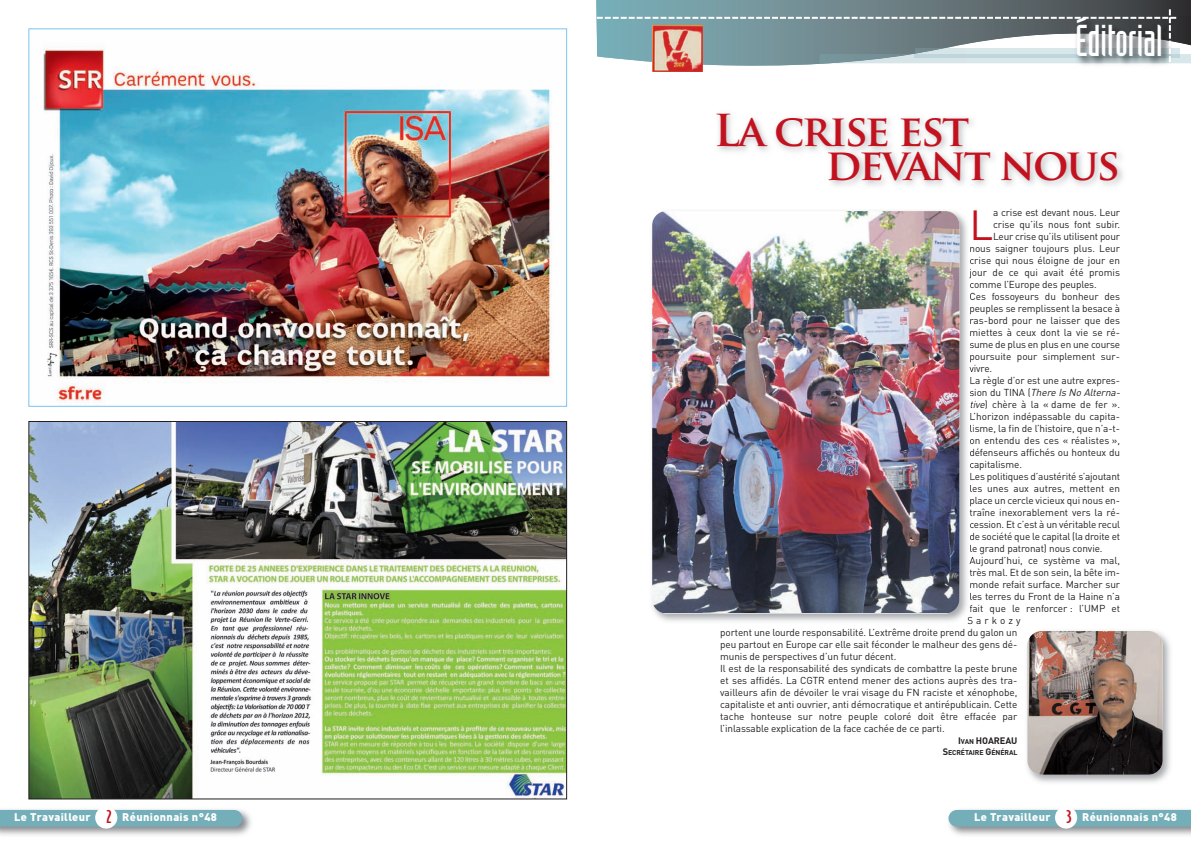
<style>
.page{position:relative;width:1191px;height:842px;background:#fff}
.page>*{position:absolute;margin:0;border:0;box-sizing:border-box;transform-origin:0 0}
.t1{font:43.7px "Industria Solid";color:#fff}
.t2{font:700 42.9px/34px "Trajan Pro";letter-spacing:-.05em;color:#c3121f}
.t3{font:41.6px "FFDIN";color:#c3121f}
.t4{font:500 16.8px "Bodega Sans";color:#c3121f}
.t5{font:900 11px "FFDIN";letter-spacing:.035em;color:#fff}
.t6{font:10px "FFDIN";letter-spacing:-.01em;color:#231f20}
.t7{font:italic 10px "FFDIN";color:#231f20}
.t8{font:10px "FFDIN";letter-spacing:.31em;color:#231f20}
.t9{font:700 9.3px "FFDIN";letter-spacing:-.01em;color:#231f20}
.t10{font:700 7px "FFDIN";letter-spacing:-.015em;color:#231f20}
.s1{font-style:normal}
.s2{font-style:italic}
.s3{font-size:7px}
.s4{font-size:9.3px}
</style>
<div class="page">
<img style="left:950px;top:809px;width:241px;height:26px">
<svg style="left:948px;top:810px;width:243px;height:17px;background:#76aeb8"></svg>
<div style="left:1055px;top:806px;width:22px;height:23px;background:#fff;border-radius:50%"></div>
<svg style="left:596px;top:0;width:595px;height:66px;background:#82969b"></svg>
<img style="left:652px;top:25px;width:51px;height:47px">
<img style="left:0;top:809px;width:251px;height:26px">
<svg style="left:0;top:810px;width:242px;height:17px;background:#75adb8"></svg>
<div style="left:95px;top:806px;width:22px;height:23px;background:#fff;border-radius:50%"></div>
<img style="left:30px;top:423px;width:535px;height:374px">
<img style="left:43px;top:49px;width:509px;height:353px">
<img style="left:652px;top:211px;width:320px;height:411px">
<svg style="left:969px;top:246px;width:3px;height:90px"></svg>
<svg style="left:969px;top:342px;width:3px;height:102px"></svg>
<svg style="left:970px;top:450px;width:2px;height:6px"></svg>
<svg style="left:970px;top:462px;width:2px;height:30px"></svg>
<svg style="left:969px;top:498px;width:3px;height:18px"></svg>
<svg style="left:970px;top:522px;width:2px;height:6px"></svg>
<svg style="left:969px;top:534px;width:3px;height:42px"></svg>
<svg style="left:967px;top:582px;width:5px;height:43px"></svg>
<img style="left:652px;top:212px;width:307px;height:401px;border-radius:14px">
<img style="left:1027px;top:631px;width:143px;height:152px">
<img style="left:1027px;top:631px;width:135px;height:144px;border-radius:14px">
<h3 class="t4" style="left:107px;top:807px;width:7px">2</h3>
<p class="t5" style="left:14px;top:813px;width:78px">Le Travailleur</p>
<p class="t5" style="left:122px;top:813px;width:96px">Réunionnais n°48</p>
<h1 class="t1" style="left:1075px;top:25px;width:89px">Éditorial</h1>
<h2 class="t2" style="left:826px;top:118px;width:296px;text-indent:-112px">La crise est devant nous</h2>
<h3 class="t3" style="left:969px;top:210px;width:25px">L</h3>
<p class="t6" style="left:993px;top:209px;width:129px">a crise est devant nous. Leur</p>
<p class="t6" style="left:993px;top:221px;width:129px">crise qu’ils nous font subir.</p>
<p class="t6" style="left:993px;top:233px;width:129px">Leur crise qu’ils utilisent pour</p>
<p class="t6" style="left:969px;top:245px;width:152px">nous saigner toujours plus. Leur</p>
<p class="t6" style="left:969px;top:257px;width:152px">crise qui nous éloigne de jour en</p>
<p class="t6" style="left:969px;top:269px;width:152px">jour de ce qui avait été promis</p>
<p class="t6" style="left:969px;top:281px;width:129px">comme l’Europe des peuples.</p>
<p class="t6" style="left:969px;top:293px;width:152px">Ces fossoyeurs du bonheur des</p>
<p class="t6" style="left:969px;top:305px;width:152px">peuples se remplissent la besace à</p>
<p class="t6" style="left:969px;top:317px;width:152px">ras-bord pour ne laisser que des</p>
<p class="t6" style="left:969px;top:329px;width:152px">miettes à ceux dont la vie se ré-</p>
<p class="t6" style="left:969px;top:341px;width:152px">sume de plus en plus en une course</p>
<p class="t6" style="left:969px;top:353px;width:152px">poursuite pour simplement sur-</p>
<p class="t6" style="left:969px;top:365px;width:24px">vivre.</p>
<p class="t6" style="left:969px;top:377px;width:152px">La règle d’or est une autre expres-</p>
<p class="t7" style="left:969px;top:389px;width:154px"><span class="s1">sion du TINA (</span>ThereIsNoAlterna-</p>
<p class="t6" style="left:969px;top:401px;width:152px"><span class="s2">tive</span>) chère à la « dame de fer ».</p>
<p class="t6" style="left:969px;top:413px;width:152px">L’horizon indépassable du capita-</p>
<p class="t6" style="left:969px;top:425px;width:152px">lisme, la fin de l’histoire, que n’a-t-</p>
<p class="t6" style="left:969px;top:437px;width:152px">on entendu des ces « réalistes »,</p>
<p class="t6" style="left:969px;top:449px;width:152px">défenseurs affichés ou honteux du</p>
<p class="t6" style="left:969px;top:461px;width:54px">capitalisme.</p>
<p class="t6" style="left:969px;top:473px;width:152px">Les politiques d’austérité s’ajoutant</p>
<p class="t6" style="left:969px;top:485px;width:152px">les unes aux autres, mettent en</p>
<p class="t6" style="left:969px;top:497px;width:152px">place un cercle vicieux qui nous en-</p>
<p class="t6" style="left:969px;top:509px;width:152px">traîne inexorablement vers la ré-</p>
<p class="t6" style="left:969px;top:521px;width:152px">cession. Et c’est à un véritable recul</p>
<p class="t6" style="left:969px;top:533px;width:152px">de société que le capital (la droite et</p>
<p class="t6" style="left:969px;top:545px;width:135px">le grand patronat) nous convie.</p>
<p class="t6" style="left:969px;top:557px;width:152px">Aujourd’hui, ce système va mal,</p>
<p class="t6" style="left:969px;top:569px;width:152px">très mal. Et de son sein, la bête im-</p>
<p class="t6" style="left:969px;top:581px;width:152px">monde refait surface. Marcher sur</p>
<p class="t6" style="left:969px;top:593px;width:152px">les terres du Front de la Haine n’a</p>
<p class="t6" style="left:969px;top:605px;width:152px">fait que le renforcer : l’UMP et</p>
<p class="t8" style="left:967px;top:617px;width:55px">Sarkozy</p>
<p class="t6" style="left:720px;top:629px;width:299px">portent une lourde responsabilité. L’extrême droite prend du galon un</p>
<p class="t6" style="left:720px;top:641px;width:298px">peu partout en Europe car elle sait féconder le malheur des gens dé-</p>
<p class="t6" style="left:720px;top:653px;width:178px">munis de perspectives d’un futur décent.</p>
<p class="t6" style="left:720px;top:665px;width:299px">Il est de la responsabilité des syndicats de combattre la peste brune</p>
<p class="t6" style="left:720px;top:677px;width:298px">et ses affidés. La CGTR entend mener des actions auprès des tra-</p>
<p class="t6" style="left:720px;top:689px;width:299px">vailleurs afin de dévoiler le vrai visage du FN raciste et xénophobe,</p>
<p class="t6" style="left:720px;top:701px;width:299px">capitaliste et anti ouvrier, anti démocratique et antirépublicain. Cette</p>
<p class="t6" style="left:720px;top:713px;width:299px">tache honteuse sur notre peuple coloré doit être effacée par</p>
<p class="t6" style="left:720px;top:725px;width:226px">l’inlassable explication de la face cachée de ce parti.</p>
<p class="t9" style="left:958px;top:737px;width:61px">I<span class="s3">VAN</span> HOAREAU</p>
<p class="t10" style="left:942px;top:750px;width:76px"><span class="s4">S</span>ECRÉTAIRE <span class="s4">G</span>ÉNÉRAL</p>
<h3 class="t4" style="left:1066px;top:807px;width:7px">3</h3>
<p class="t5" style="left:974px;top:813px;width:78px">Le Travailleur</p>
<p class="t5" style="left:1082px;top:813px;width:96px">Réunionnais n°48</p>
</div>
